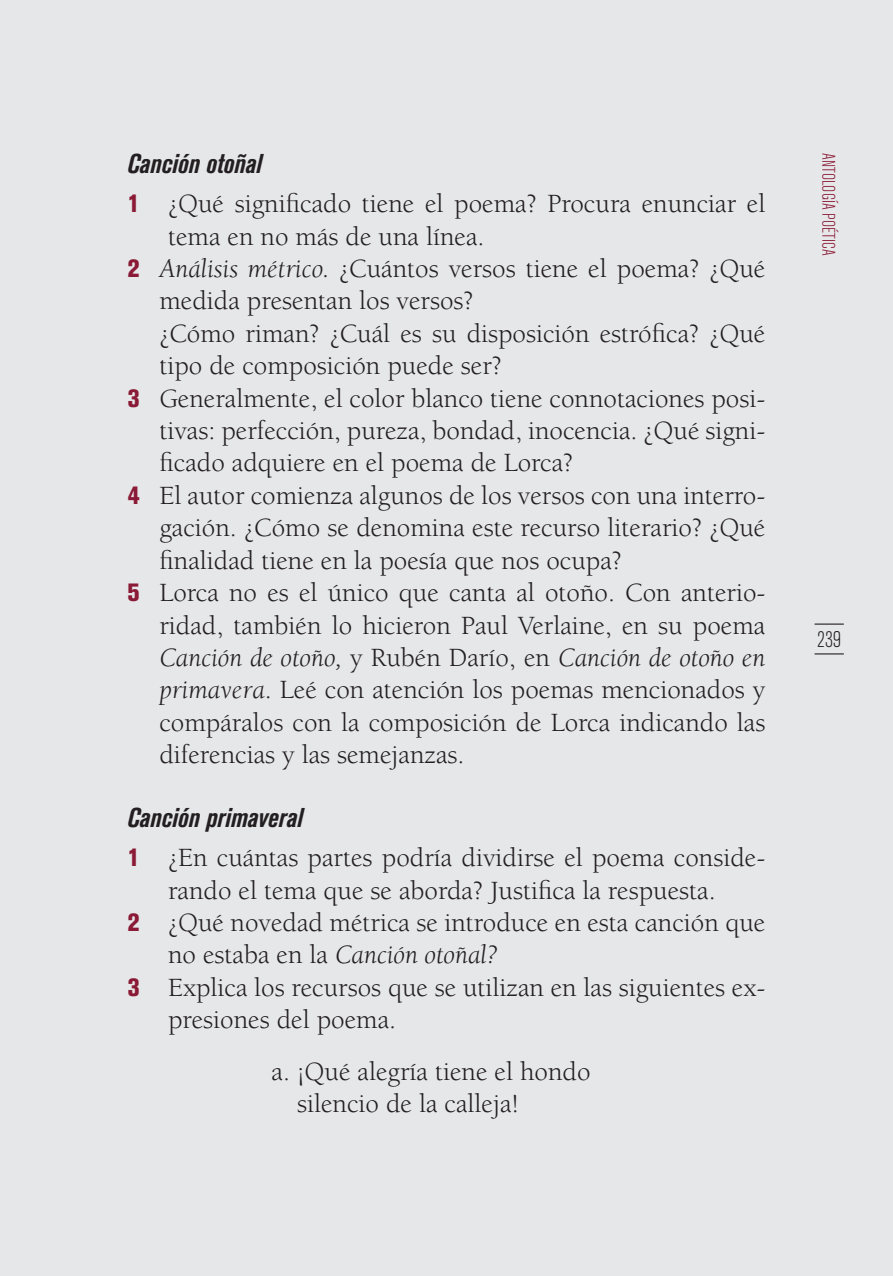
<style>
.page{position:relative;width:893px;height:1276px;background:#e6e7e9}
.page>*{position:absolute;margin:0;border:0;box-sizing:border-box;transform-origin:0 0}
.t1{font:27px/32.4px "Berkeley Std";color:#231f20}
.t2{font:italic 27px "Berkeley Std";color:#231f20}
.t3{font:italic 700 condensed 27px "Akzidenz Grotesk BE";color:#231f20}
.t4{font:300 condensed 22.5px "Akzidenz Grotesk BE";color:#231f20}
.t5{font:300 condensed 18px "Akzidenz Grotesk BE";color:#8a1a35}
.s1{font-family:"Akzidenz Grotesk BE";font-weight:800;font-stretch:condensed;font-size:24.75px;color:#8a1a35}
.s2{font-style:italic}
.s3{font-style:normal}
</style>
<div class="page">
<svg style="left:815px;top:623px;width:29px;height:1px"></svg>
<svg style="left:815px;top:653px;width:29px;height:1px"></svg>
<p class="t3" style="left:128px;top:149px;width:136px">Canción otoñal</p>
<p class="t1" style="left:128px;top:188px;width:639px"><span class="s1">1</span> ¿Qué significado tiene el poema? Procura enunciar el</p>
<p class="t1" style="left:168px;top:220px;width:318px">tema en no más de una línea.</p>
<p class="t1" style="left:128px;top:253px;width:639px"><span class="s1">2</span> <span class="s2">Análisis métrico.</span> ¿Cuántos versos tiene el poema? ¿Qué</p>
<p class="t1" style="left:159px;top:285px;width:316px">medida presentan los versos?</p>
<p class="t1" style="left:159px;top:317px;width:607px">¿Cómo riman? ¿Cuál es su disposición estrófica? ¿Qué</p>
<p class="t1" style="left:159px;top:350px;width:344px">tipo de composición puede ser?</p>
<p class="t1" style="left:128px;top:382px;width:639px"><span class="s1">3</span> Generalmente, el color blanco tiene connotaciones posi-</p>
<p class="t1" style="left:159px;top:415px;width:607px">tivas: perfección, pureza, bondad, inocencia. ¿Qué signi-</p>
<p class="t1" style="left:159px;top:447px;width:415px">ficado adquiere en el poema de Lorca?</p>
<p class="t1" style="left:128px;top:479px;width:639px"><span class="s1">4</span> El autor comienza algunos de los versos con una interro-</p>
<p class="t1" style="left:159px;top:512px;width:607px">gación. ¿Cómo se denomina este recurso literario? ¿Qué</p>
<p class="t1" style="left:159px;top:544px;width:464px">finalidad tiene en la poesía que nos ocupa?</p>
<p class="t1" style="left:128px;top:577px;width:639px"><span class="s1">5</span> Lorca no es el único que canta al otoño. Con anterio-</p>
<p class="t1" style="left:159px;top:609px;width:607px">ridad, también lo hicieron Paul Verlaine, en su poema</p>
<p class="t2" style="left:159px;top:643px;width:607px">Canción de otoño, <span class="s3">y Rubén Darío, en</span> Canción de otoño en</p>
<p class="t1" style="left:159px;top:674px;width:607px"><span class="s2">primavera</span>. Leé con atención los poemas mencionados y</p>
<p class="t1" style="left:159px;top:706px;width:607px">compáralos con la composición de Lorca indicando las</p>
<p class="t1" style="left:159px;top:739px;width:307px">diferencias y las semejanzas.</p>
<p class="t3" style="left:128px;top:802px;width:177px">Canción primaveral</p>
<p class="t1" style="left:128px;top:842px;width:639px"><span class="s1">1</span> ¿En cuántas partes podría dividirse el poema conside-</p>
<p class="t1" style="left:168px;top:874px;width:549px">rando el tema que se aborda? Justifica la respuesta.</p>
<p class="t1" style="left:128px;top:907px;width:639px"><span class="s1">2</span> ¿Qué novedad métrica se introduce en esta canción que</p>
<p class="t2" style="left:168px;top:940px;width:330px"><span class="s3">no estaba en la</span> Canción otoñal?</p>
<p class="t1" style="left:128px;top:971px;width:639px"><span class="s1">3</span> Explica los recursos que se utilizan en las siguientes ex-</p>
<p class="t1" style="left:168px;top:1004px;width:230px">presiones del poema.</p>
<p class="t1" style="left:297px;top:1055px;width:295px;text-indent:-25px">a. ¡Qué alegría tiene el hondo silencio de la calleja!</p>
<p class="t5" style="left:838px;top:153px;width:104px;rotate:90deg">ANTOLOGÍA POÉTICA</p>
<p class="t4" style="left:817px;top:627px;width:25px">239</p>
</div>
